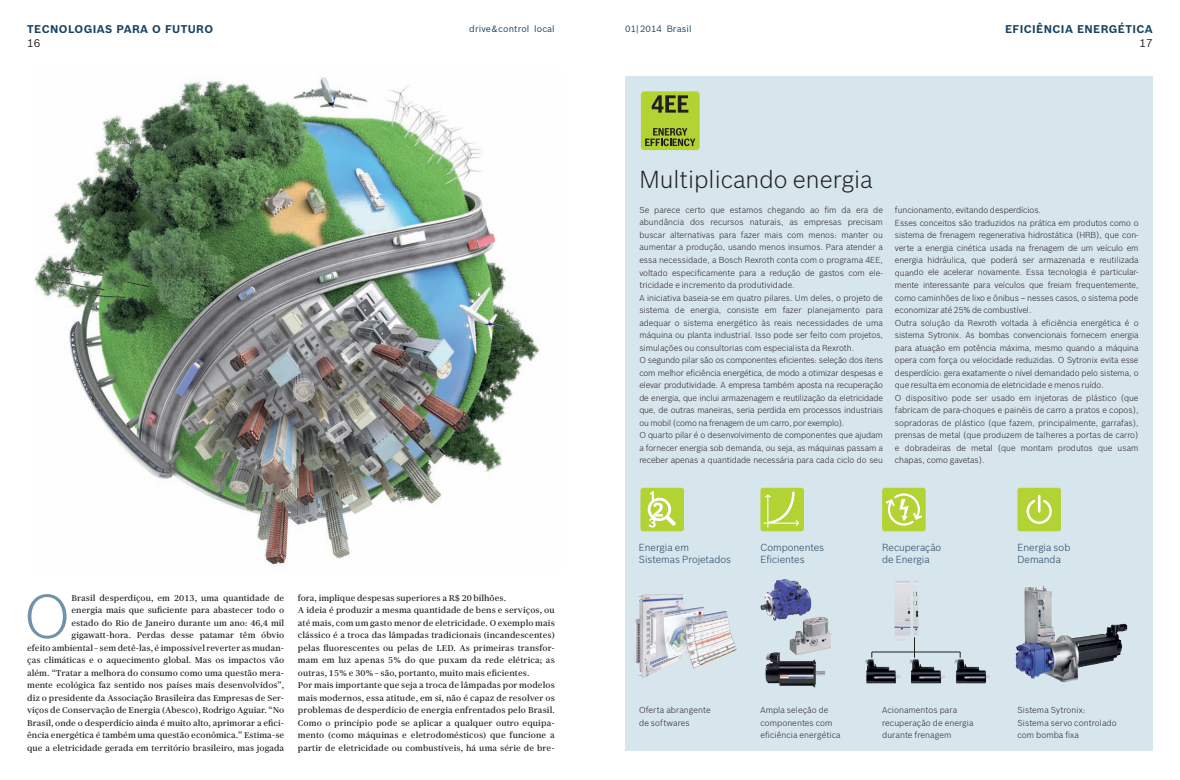
<style>
.page{position:relative;width:1180px;height:780px;background:#fff}
.page>*{position:absolute;margin:0;border:0;box-sizing:border-box;transform-origin:0 0}
.t1{font:300 60.9px "Bosch Sans";color:#7093ab}
.t2{font:300 24px "Bosch Sans";color:#231f20}
.t3{font:700 11px "Bosch Sans";letter-spacing:.035em;color:#1a4360}
.t4{font:11px "Bosch Sans";color:#231f20}
.t5{font:300 10px/12.5px "Bosch Sans";color:#1a4360}
.t6{font:9px "Bosch Sans";letter-spacing:.01em;color:#1a4360}
.t7{font:300 8.5px/12.5px "Bosch Sans";letter-spacing:-.01em;color:#231f20}
.t8{font:8.5px/12.5px "Bosch Serif";color:#231f20;text-align:right}
.t9{font:300 8.5px/12.5px "Bosch Sans";letter-spacing:.01em;color:#231f20}
</style>
<div class="page">
<img style="left:34px;top:77px;width:506px;height:488px">
<div style="left:625px;top:76px;width:527px;height:674px;background:#d7e5ec"></div>
<div style="left:640px;top:91px;width:59px;height:59px;background:#b3d234;border-radius:3px"></div>
<svg style="left:651px;top:95px;width:37px;height:18px"></svg>
<svg style="left:645px;top:128px;width:50px;height:18px"></svg>
<div style="left:1017px;top:488px;width:43px;height:43px;background:#b3d234;border-radius:3px"></div>
<hr style="left:1037px;top:494px;width:3px;height:18px;background:#fff">
<svg style="left:1026px;top:499px;width:25px;height:25px"></svg>
<div style="left:882px;top:488px;width:43px;height:43px;background:#b3d234;border-radius:3px"></div>
<svg style="left:885px;top:493px;width:37px;height:33px"></svg>
<div style="left:760px;top:488px;width:43px;height:43px;background:#b3d234;border-radius:3px"></div>
<svg style="left:763px;top:491px;width:36px;height:36px"></svg>
<div style="left:640px;top:488px;width:44px;height:43px;background:#b3d234;border-radius:3px"></div>
<svg style="left:647px;top:491px;width:28px;height:36px"></svg>
<img style="left:865px;top:581px;width:124px;height:102px">
<img style="left:1015px;top:585px;width:111px;height:97px">
<hr style="left:871px;top:651px;width:89px;height:1px;background:#231f20">
<svg style="left:914px;top:637px;width:1px;height:20px"></svg>
<img style="left:760px;top:579px;width:51px;height:41px">
<img style="left:789px;top:616px;width:41px;height:36px">
<img style="left:765px;top:652px;width:60px;height:35px">
<img style="left:634px;top:594px;width:102px;height:84px">
<p class="t3" style="left:27px;top:22px;width:187px">TECNOLOGIAS PARA O FUTURO</p>
<p class="t4" style="left:27px;top:36px;width:15px">16</p>
<p class="t6" style="left:469px;top:23px;width:87px">drive &amp; control local</p>
<p class="t6" style="left:625px;top:23px;width:68px">01| 2014 Brasil</p>
<h2 class="t2" style="left:639px;top:165px;width:235px">Multiplicando energia</h2>
<p class="t3" style="left:1004px;top:22px;width:149px">EFICIÊNCIA ENERGÉTICA</p>
<p class="t4" style="left:1139px;top:36px;width:15px">17</p>
<p class="t7" style="left:639px;top:203px;width:245px">Se parece certo que estamos chegando ao fim da era de abundância dos recursos naturais, as empresas precisam buscar alternativas para fazer mais com menos: manter ou aumentar a produção, usando menos insumos. Para atender a essa necessidade, a Bosch Rexroth conta com o programa 4EE, voltado especificamente para a redução de gastos com ele&shy;tricidade e incremento da produtividade.<br>A iniciativa baseia-se em quatro pilares. Um deles, o projeto de sistema de energia, consiste em fazer planejamento para adequar o sistema energético às reais necessidades de uma máquina ou planta industrial. Isso pode ser feito com projetos, simulações ou consultorias com especialista da Rexroth.<br>O segundo pilar são os componentes eficientes: seleção dos itens com melhor eficiência energética, de modo a otimizar despesas e elevar produtividade. A empresa também aposta na recuperação de energia, que inclui armazenagem e reutilização da eletricidade que, de outras maneiras, seria perdida em processos industriais ou mobil (como na frenagem de um carro, por exemplo).<br>O quarto pilar é o desenvolvimento de componentes que ajudam a fornecer energia sob demanda, ou seja, as máquinas passam a receber apenas a quantidade necessária para cada ciclo do seu</p>
<p class="t7" style="left:894px;top:203px;width:245px">funcionamento, evitando desperdícios.<br>Esses conceitos são traduzidos na prática em produtos como o sistema de frenagem regenerativa hidrostática (HRB), que con&shy;verte a energia cinética usada na frenagem de um veículo em energia hidráulica, que poderá ser armazenada e reutilizada quando ele acelerar novamente. Essa tecnologia é par ticular&shy;mente interessante para veículos que freiam frequentemente, como caminhões de lixo e ônibus – nesses casos, o sistema pode economizar até 25% de combustível.<br>Outra solução da Rexroth voltada à eficiência energética é o sistema Sytronix. As bombas convencionais fornecem energia para atuação em potência máxima, mesmo quando a máquina opera com força ou velocidade reduzidas. O Sytronix evita esse desperdício: gera exatamente o nível demandado pelo sistema, o que resulta em economia de eletricidade e menos ruído.<br>O dispositivo pode ser usado em injetoras de plástico (que fabricam de para-choques e painéis de carro a pratos e copos), sopradoras de plástico (que fazem, principalmente, garrafas), prensas de metal (que produzem de talheres a portas de carro) e dobradeiras de metal (que montam produtos que usam chapas, como gavetas).</p>
<p class="t5" style="left:638px;top:540px;width:94px">Energia em<br>Sistemas Projetados</p>
<p class="t5" style="left:760px;top:540px;width:65px">Componentes<br>Eficientes</p>
<p class="t5" style="left:882px;top:540px;width:61px">Recuperação de Energia</p>
<p class="t5" style="left:1017px;top:540px;width:54px">Energia sob<br>Demanda</p>
<p class="t8" style="left:27px;top:591px;width:258px">Brasil desperdiçou, em 2013, uma quantidade de<br>energia mais que suficiente para abastecer todo o<br>estado do Rio de Janeiro durante um ano: 46,4 mil gigawatt-hora. Perdas desse patamar têm óbvio<br>efeito ambiental – sem detê-las, é impossível reverter as mudan&shy;ças climáticas e o aquecimento global. Mas os impactos vão além. “Tratar a melhora do consumo como uma questão mera&shy;mente ecológica faz sentido nos países mais desenvolvidos”, diz o presidente da Associação Brasileira das Empresas de Ser&shy;viços de Conservação de Energia (Abesco), Rodrigo Aguiar. “No Brasil, onde o desperdício ainda é muito alto, aprimorar a efici&shy;ência energética é também uma questão econômica.” Estima-se que a eletricidade gerada em território brasileiro, mas jogada</p>
<p class="t8" style="left:298px;top:591px;width:258px;text-align:left">fora, implique despesas superiores a R$ 20 bilhões.<br>A ideia é produzir a mesma quantidade de bens e serviços, ou até mais, com um gasto menor de eletricidade. O exemplo mais clássico é a troca das lâmpadas tradicionais (incandescentes) pelas fluorescentes ou pelas de LED. As primeiras transfor&shy;mam em luz apenas 5% do que puxam da rede elétrica; as outras, 15% e 30% – são, portanto, muito mais eficientes.<br>Por mais importante que seja a troca de lâmpadas por modelos mais modernos, essa atitude, em si, não é capaz de resolver os problemas de desperdício de energia enfrentados pelo Brasil.<br>Como o princípio pode se aplicar a qualquer outro equipa&shy;mento (como máquinas e eletrodomésticos) que funcione a partir de eletricidade ou combustíveis, há uma série de bre-</p>
<h1 class="t1" style="left:23px;top:579px;width:49px">O</h1>
<p class="t9" style="left:639px;top:703px;width:73px">Oferta abrangente de softwares</p>
<p class="t9" style="left:760px;top:703px;width:82px">Ampla seleção de componentes com eficiência energética</p>
<p class="t9" style="left:882px;top:703px;width:93px">Acionamentos para recuperação de energia durante frenagem</p>
<p class="t9" style="left:1017px;top:703px;width:101px">Sistema Sytronix:<br>Sistema servo controlado com bomba fixa</p>
</div>
